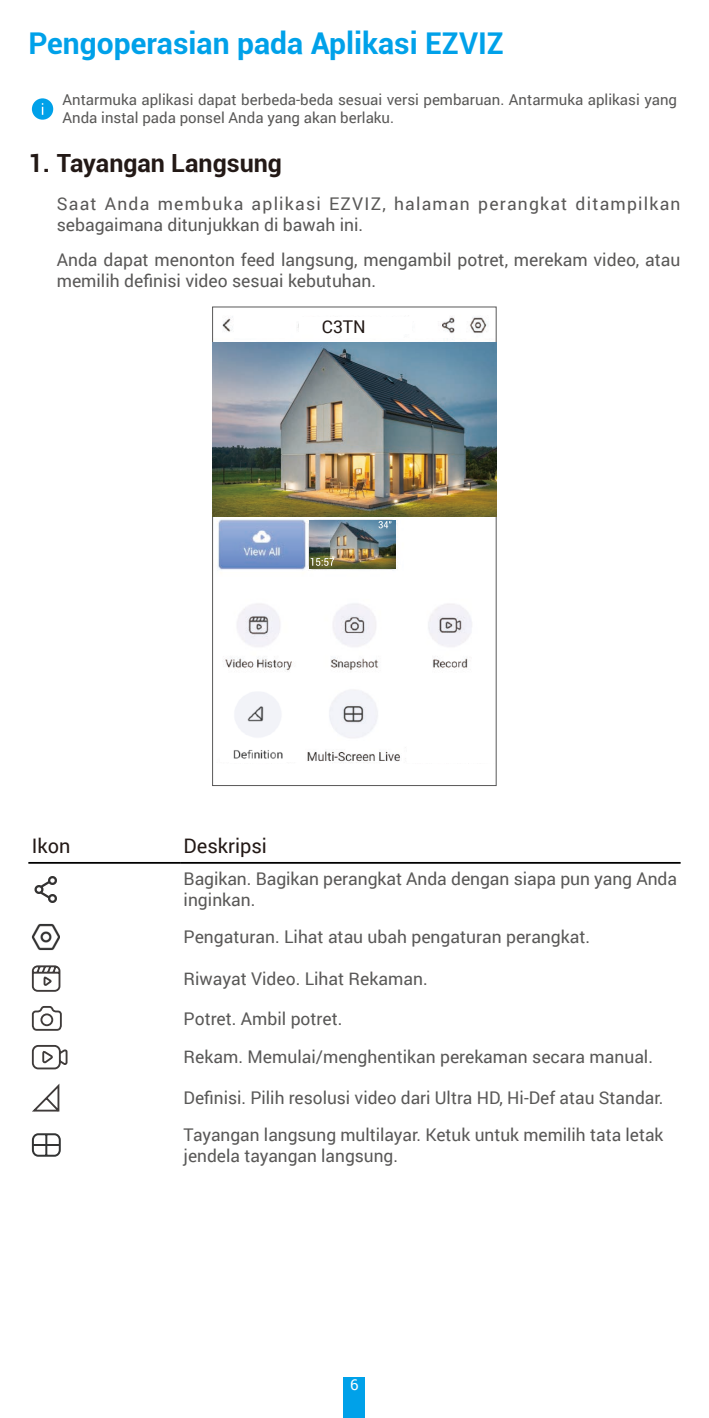
<style>
.page{position:relative;width:709px;height:1418px;background:#fff}
.page>*{position:absolute;margin:0;border:0;box-sizing:border-box;transform-origin:0 0}
.t1{font:700 30px "Roboto";color:#00a1e9}
.t2{font:700 25px "Roboto";color:#231916}
.t3{font:20px "Roboto";color:#231916}
.t4{font:17.5px/21px "Roboto";color:#595857}
.t5{font:17.5px/21px "Roboto";letter-spacing:.07em;color:#595857}
.t6{font:17.5px "Roboto";color:#231916}
.t7{font:15px/18px "Roboto";color:#595857}
.t8{font:15px "Roboto";color:#fff}
</style>
<div class="page">
<div style="left:344px;top:1376px;width:21px;height:41px;background:#00a1e9"></div>
<svg style="left:32px;top:98px;width:21px;height:22px"></svg>
<img style="left:214px;top:316px;width:280px;height:447px">
<div style="left:299px;top:317px;width:113px;height:17px;background:#fff"></div>
<img style="left:213px;top:342px;width:283px;height:174px">
<img style="left:309px;top:520px;width:86px;height:48px">
<svg style="left:311px;top:558px;width:23px;height:8px"></svg>
<svg style="left:378px;top:521px;width:13px;height:7px"></svg>
<img style="left:305px;top:685px;width:97px;height:77px">
<img style="left:408px;top:685px;width:86px;height:77px">
<img style="left:221px;top:685px;width:81px;height:76px">
<img style="left:229px;top:688px;width:56px;height:74px">
<hr style="left:28px;top:862px;width:152px;height:1px;background:#000">
<hr style="left:180px;top:862px;width:500px;height:1px;background:#000">
<img style="left:34px;top:876px;width:23px;height:27px">
<img style="left:32px;top:923px;width:28px;height:28px">
<svg style="left:31px;top:965px;width:31px;height:66px"></svg>
<svg style="left:31px;top:1045px;width:37px;height:25px"></svg>
<svg style="left:32px;top:1083px;width:28px;height:29px"></svg>
<svg style="left:31px;top:1133px;width:30px;height:24px"></svg>
<h1 class="t1" style="left:28px;top:22px;width:477px">Pengoperasian pada Aplikasi EZVIZ</h1>
<p class="t7" style="left:63px;top:90px;width:616px">Antarmuka aplikasi dapat berbeda-beda sesuai versi pembaruan. Antarmuka aplikasi yang<br>Anda instal pada ponsel Anda yang akan berlaku.</p>
<h2 class="t2" style="left:28px;top:145px;width:255px">1. Tayangan Langsung</h2>
<p class="t5" style="left:57px;top:192px;width:625px">Saat Anda membuka aplikasi EZVIZ, halaman perangkat ditampilkan sebagaimana ditunjukkan di bawah ini.</p>
<p class="t4" style="left:57px;top:248px;width:625px">Anda dapat menonton feed langsung, mengambil potret, merekam video, atau memilih definisi video sesuai kebutuhan.</p>
<p class="t6" style="left:322px;top:314px;width:45px">C3TN</p>
<p class="t3" style="left:32px;top:831px;width:40px">Ikon</p>
<p class="t3" style="left:184px;top:831px;width:85px">Deskripsi</p>
<p class="t4" style="left:184px;top:867px;width:495px">Bagikan. Bagikan perangkat Anda dengan siapa pun yang Anda inginkan.</p>
<p class="t4" style="left:184px;top:925px;width:408px">Pengaturan. Lihat atau ubah pengaturan perangkat.</p>
<p class="t4" style="left:184px;top:967px;width:245px">Riwayat Video. Lihat Rekaman.</p>
<p class="t4" style="left:184px;top:1007px;width:160px">Potret. Ambil potret.</p>
<p class="t4" style="left:184px;top:1046px;width:471px">Rekam. Memulai/menghentikan perekaman secara manual.</p>
<p class="t4" style="left:184px;top:1078px;width:481px;line-height:37px">Definisi. Pilih resolusi video dari Ultra HD, Hi-Def atau Standar.<br>Tayangan langsung multilayar. Ketuk untuk memilih tata letak</p>
<p class="t4" style="left:184px;top:1144px;width:216px">jendela tayangan langsung.</p>
<p class="t8" style="left:350px;top:1373px;width:10px">6</p>
</div>
